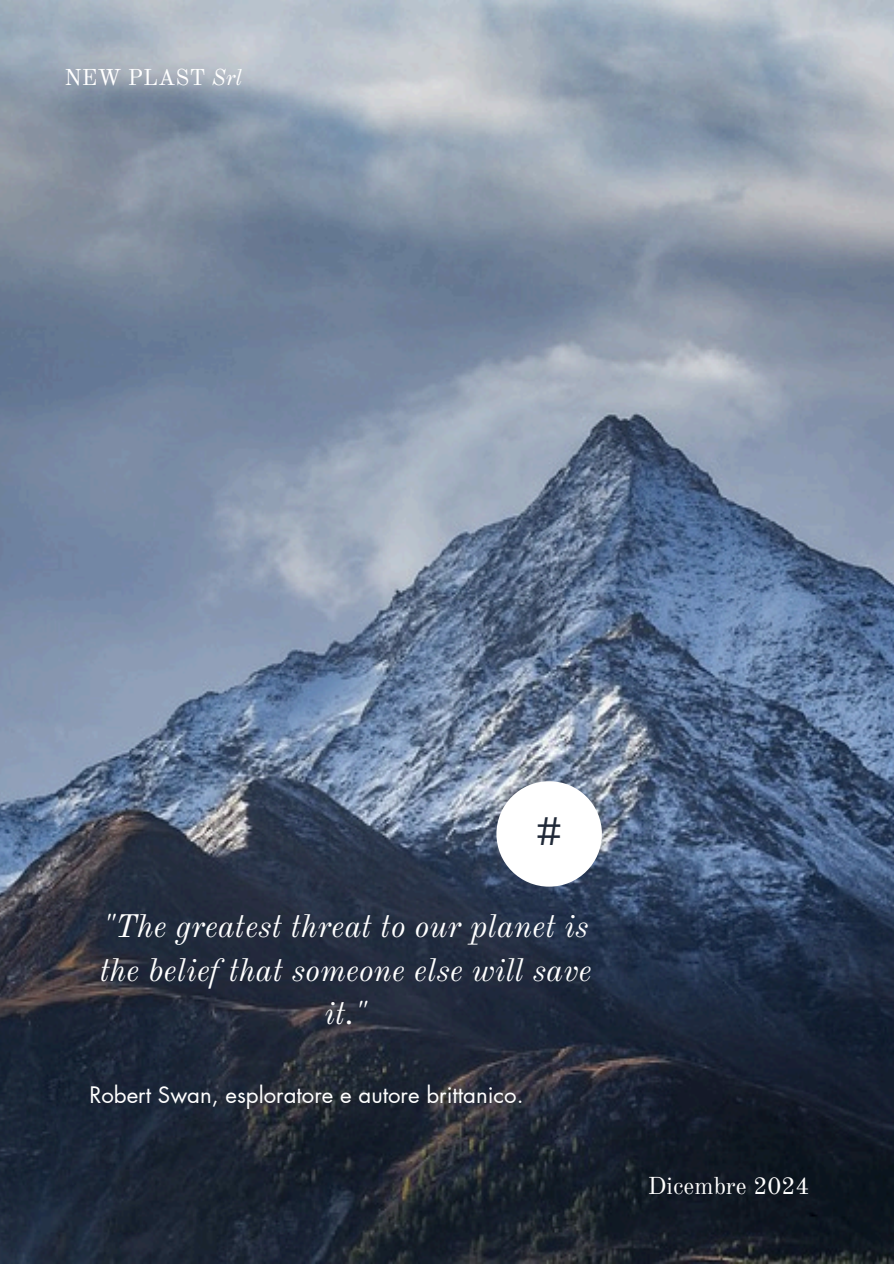
<style>
.page{position:relative;width:894px;height:1264px;background:#fff}
.page>*{position:absolute;margin:0;border:0;box-sizing:border-box;transform-origin:0 0}
.t1{font:700 39px "Old Standard";color:#202938}
.t2{font:italic 31.95px/43.8px "Old Standard";color:#fff;text-align:center}
.t3{font:24px "Old Standard";color:#fff}
.t4{font:22.5px "Old Standard";color:#fff}
.t5{font:22.2px "Futura LT Pro";color:#fff}
.s1{font-style:italic}
</style>
<div class="page">
<img style="left:0;top:0;width:893px;height:1263px">
<div style="left:496px;top:781px;width:105px;height:105px;background:#fff;border-radius:50%"></div>
<p class="t4" style="left:65px;top:63px;width:179px">NEW PLAST <span class="s1">Srl</span></p>
<p class="t1" style="left:535px;top:808px;width:29px">#</p>
<p class="t2" style="left:100px;top:904px;width:493px">"The greatest threat to our planet is the belief that someone else will save it."</p>
<h1 class="t5" style="left:89px;top:1084px;width:435px">Robert Swan, esploratore e autore brittanico.</h1>
<p class="t3" style="left:647px;top:1171px;width:163px">Dicembre 2024</p>
</div>
